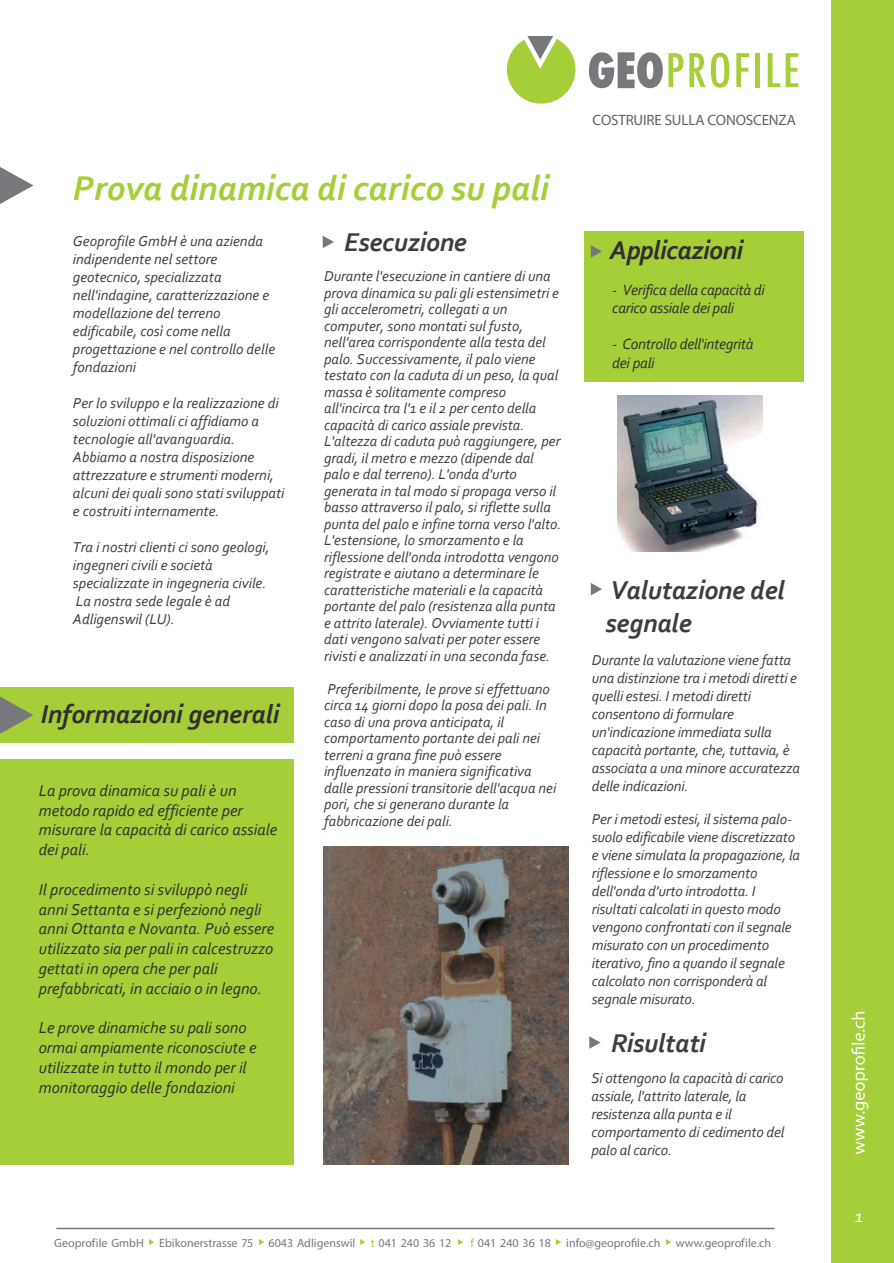
<style>
.page{position:relative;width:894px;height:1263px;background:#fff}
.page>*{position:absolute;margin:0;border:0;box-sizing:border-box;transform-origin:0 0}
.t1{font:italic 700 36px "Corbel";color:#a6ce39}
.t2{font:italic 700 27px/32.4px "Corbel";letter-spacing:-.01em;color:#3e3e3f}
.t3{font:italic 700 27px "Corbel";letter-spacing:-.01em;color:#312f30}
.t4{font:italic 18px "Corbel";color:#fff}
.t5{font:italic 16.5px/19.8px "Corbel";color:#312f30}
.t6{font:italic 15.45px/18.6px "Corbel";letter-spacing:-.02em;color:#312f30}
.t7{font:italic 15px/18px "Corbel";color:#3e3e3f}
.t8{font:15px "Myriad Pro";letter-spacing:-.01em;color:#626262}
.t9{font:12px "Myriad Pro";color:#76787b}
.s1{color:#a6ce39}
</style>
<div class="page">
<img style="left:323px;top:847px;width:245px;height:318px">
<div style="left:0;top:687px;width:293px;height:55px;background:#a6ce39"></div>
<div style="left:0;top:759px;width:293px;height:406px;background:#a6ce39"></div>
<svg style="left:0;top:167px;width:33px;height:37px"></svg>
<svg style="left:0;top:696px;width:33px;height:38px"></svg>
<svg style="left:322px;top:236px;width:12px;height:12px"></svg>
<div style="left:584px;top:231px;width:219px;height:150px;background:#a6ce39"></div>
<svg style="left:590px;top:245px;width:12px;height:13px"></svg>
<svg style="left:590px;top:583px;width:12px;height:12px"></svg>
<svg style="left:589px;top:1036px;width:11px;height:13px"></svg>
<img style="left:617px;top:396px;width:145px;height:156px">
<div style="left:831px;top:0;width:62px;height:1263px;background:#a6ce39"></div>
<svg style="left:851px;top:1012px;width:17px;height:142px"></svg>
<hr style="left:56px;top:1228px;width:718px;height:1px;background:#76787b">
<svg style="left:149px;top:1239px;width:5px;height:6px"></svg>
<svg style="left:259px;top:1239px;width:5px;height:6px"></svg>
<svg style="left:360px;top:1239px;width:5px;height:6px"></svg>
<svg style="left:458px;top:1239px;width:5px;height:6px"></svg>
<svg style="left:556px;top:1239px;width:5px;height:6px"></svg>
<svg style="left:666px;top:1239px;width:5px;height:6px"></svg>
<svg style="left:589px;top:52px;width:73px;height:36px"></svg>
<svg style="left:668px;top:53px;width:15px;height:34px"></svg>
<svg style="left:689px;top:53px;width:40px;height:35px"></svg>
<svg style="left:736px;top:53px;width:13px;height:34px"></svg>
<hr style="left:755px;top:53px;width:4px;height:34px;background:#a6ce39">
<svg style="left:767px;top:53px;width:31px;height:34px"></svg>
<svg style="left:507px;top:36px;width:68px;height:68px"></svg>
<h1 class="t1" style="left:73px;top:165px;width:477px">Prova dinamica di carico su pali</h1>
<p class="t7" style="left:73px;top:231px;width:204px">Geoprofile GmbH è una azienda indipendente nel settore geotecnico, specializzata nell'indagine, caratterizzazione e modellazione del terreno edificabile, così come nella progettazione e nel controllo delle fondazioni</p>
<p class="t7" style="left:73px;top:393px;width:213px">Per lo sviluppo e la realizzazione di soluzioni ottimali ci affidiamo a tecnologie all'avanguardia.<br>Abbiamo a nostra disposizione attrezzature e strumenti moderni, alcuni dei quali sono stati sviluppati e costruiti internamente.</p>
<p class="t7" style="left:73px;top:537px;width:198px">Tra i nostri clienti ci sono geologi, ingegneri civili e società specializzate in ingegneria civile.<br>La nostra sede legale è ad<br>Adligenswil (LU).</p>
<h2 class="t3" style="left:41px;top:697px;width:240px">Informazioni generali</h2>
<p class="t5" style="left:39px;top:780px;width:240px">La prova dinamica su pali è un metodo rapido ed efficiente per misurare la capacità di carico assiale dei pali.</p>
<p class="t5" style="left:39px;top:879px;width:237px">Il procedimento si sviluppò negli anni Settanta e si perfezionò negli anni Ottanta e Novanta. Può essere utilizzato sia per pali in calcestruzzo gettati in opera che per pali prefabbricati, in acciaio o in legno.</p>
<p class="t5" style="left:39px;top:1017px;width:219px">Le prove dinamiche su pali sono ormai ampiamente riconosciute e utilizzate in tutto il mondo per il monitoraggio delle fondazioni</p>
<h2 class="t2" style="left:344px;top:225px;width:124px">Esecuzione</h2>
<p class="t7" style="left:324px;top:268px;width:239px;line-height:16.5px">Durante l'esecuzione in cantiere di una prova dinamica su pali gli estensimetri e gli accelerometri, collegati a un computer, sono montati sul fusto, nell'area corrispondente alla testa del palo. Successivamente, il palo viene testato con la caduta di un peso, la qual massa è solitamente compreso all'incirca tra l'1 e il 2 per cento della capacità di carico assiale prevista.<br>L'altezza di caduta può raggiungere, per gradi, il metro e mezzo (dipende dal palo e dal terreno). L'onda d'urto generata in tal modo si propaga verso il basso attraverso il palo, si riflette sulla punta del palo e infine torna verso l'alto.<br>L'estensione, lo smorzamento e la riflessione dell'onda introdotta vengono registrate e aiutano a determinare le caratteristiche materiali e la capacità portante del palo (resistenza alla punta e attrito laterale). Ovviamente tutti i dati vengono salvati per poter essere rivisti e analizzati in una seconda fase.</p>
<p class="t7" style="left:324px;top:680px;width:233px;line-height:16.5px">Preferibilmente, le prove si effettuano circa 14 giorni dopo la posa dei pali. In caso di una prova anticipata, il comportamento portante dei pali nei terreni a grana fine può essere influenzato in maniera significativa dalle pressioni transitorie dell'acqua nei pori, che si generano durante la fabbricazione dei pali.</p>
<p class="t8" style="left:592px;top:110px;width:205px">COSTRUIRE SULLA CONOSCENZA</p>
<h2 class="t3" style="left:609px;top:233px;width:135px">Applicazioni</h2>
<p class="t6" style="left:612px;top:280px;width:154px">- Verifica della capacità di carico assiale dei pali</p>
<p class="t6" style="left:612px;top:334px;width:143px">- Controllo dell'integrità dei pali</p>
<h2 class="t2" style="left:605px;top:573px;width:181px">Valutazione del segnale</h2>
<p class="t7" style="left:591px;top:650px;width:209px">Durante la valutazione viene fatta una distinzione tra i metodi diretti e quelli estesi. I metodi diretti consentono di formulare un'indicazione immediata sulla capacità portante, che, tuttavia, è associata a una minore accuratezza delle indicazioni.</p>
<p class="t7" style="left:591px;top:809px;width:210px">Per i metodi estesi, il sistema palo&shy;suolo edificabile viene discretizzato e viene simulata la propagazione, la riflessione e lo smorzamento dell'onda d'urto introdotta. I risultati calcolati in questo modo vengono confrontati con il segnale misurato con un procedimento iterativo, fino a quando il segnale calcolato non corrisponderà al segnale misurato.</p>
<h2 class="t2" style="left:611px;top:1026px;width:96px">Risultati</h2>
<p class="t7" style="left:591px;top:1068px;width:194px">Si ottengono la capacità di carico assiale, l'attrito laterale, la resistenza alla punta e il comportamento di cedimento del palo al carico.</p>
<p class="t9" style="left:54px;top:1235px;width:91px">Geoprofile GmbH</p>
<p class="t9" style="left:159px;top:1235px;width:95px">Ebikonerstrasse 75</p>
<p class="t9" style="left:268px;top:1235px;width:88px">6043 Adligenswil</p>
<p class="t9" style="left:370px;top:1235px;width:82px"><span class="s1">t</span> 041 240 36 12</p>
<p class="t9" style="left:470px;top:1235px;width:82px"><span class="s1">f</span> 041 240 36 18</p>
<p class="t9" style="left:566px;top:1235px;width:96px">info@geoprofile.ch</p>
<p class="t9" style="left:675px;top:1235px;width:97px">www.geoprofile.ch</p>
<p class="t4" style="left:854px;top:1205px;width:10px">1</p>
</div>
